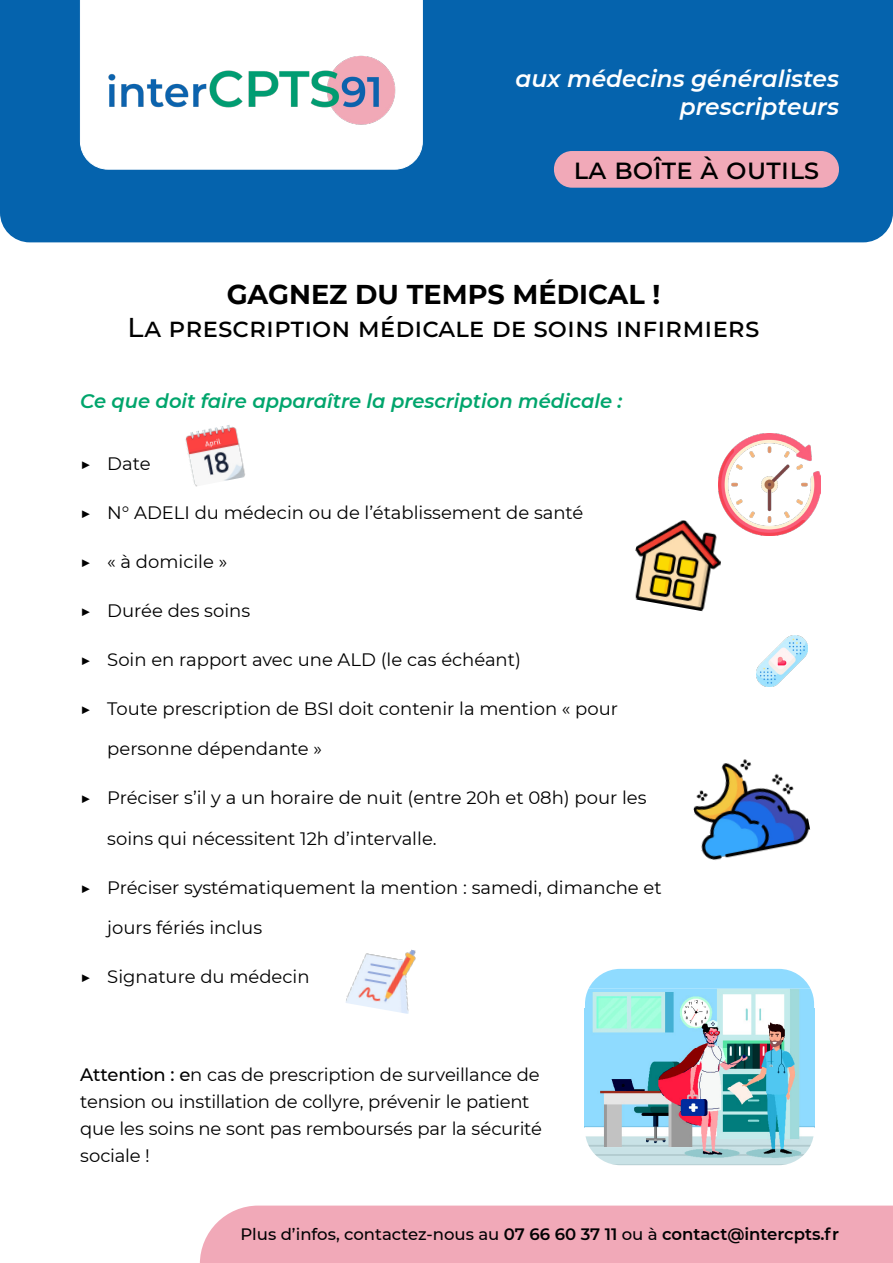
<style>
.page{position:relative;width:893px;height:1263px;background:#fff}
.page>*{position:absolute;margin:0;border:0;box-sizing:border-box;transform-origin:0 0}
.t1{font:500 29.1px "Montserrat";letter-spacing:.04em;color:#000}
.t2{font:500 27.15px "Montserrat";color:#000}
.t3{font:700 27.15px "Montserrat";color:#000}
.t4{font:italic 600 23.25px/27.9px "Montserrat";color:#fff;text-align:right}
.t5{font:italic 600 19.5px "Montserrat";color:#00a56c}
.t6{font:18px/27px "Montserrat";color:#000}
.t7{font:500 16.5px "Montserrat";color:#020203}
.s1{font-weight:600}
.s2{font-weight:500}
</style>
<div class="page">
<div style="left:0;top:0;width:893px;height:242px;background:#0563ad"></div>
<svg style="left:80px;top:0;width:343px;height:169px"></svg>
<img style="left:107px;top:53px;width:289px;height:73px">
<div style="left:554px;top:151px;width:285px;height:37px;background:#f1a9b8;border-radius:18px"></div>
<img style="left:588px;top:969px;width:222px;height:20px">
<img style="left:585px;top:989px;width:229px;height:158px">
<img style="left:589px;top:1147px;width:221px;height:18px">
<div style="left:200px;top:1205px;width:693px;height:58px;background:#f1a9b8"></div>
<img style="left:719px;top:434px;width:102px;height:102px">
<img style="left:185px;top:425px;width:60px;height:62px">
<img style="left:635px;top:513px;width:92px;height:99px">
<img style="left:757px;top:635px;width:51px;height:51px">
<img style="left:693px;top:759px;width:118px;height:101px">
<img style="left:346px;top:949px;width:70px;height:65px">
<p class="t4" style="left:515px;top:64px;width:325px">aux médecins généralistes prescripteurs</p>
<h1 class="t1" style="left:573px;top:149px;width:247px">la boîte à outils</h1>
<h2 class="t3" style="left:227px;top:275px;width:435px">GAGNEZ DU TEMPS MÉDICAL !</h2>
<h2 class="t2" style="left:128px;top:308px;width:633px">La prescription médicale de soins infirmiers</h2>
<p class="t5" style="left:80px;top:387px;width:543px">Ce que doit faire apparaître la prescription médicale :</p>
<p class="t6" style="left:80px;top:449px;width:72px"><span class="s1">▶</span> Date</p>
<p class="t6" style="left:80px;top:498px;width:505px"><span class="s1">▶</span> N° ADELI du médecin ou de l’établissement de santé</p>
<p class="t6" style="left:80px;top:547px;width:149px"><span class="s1">▶</span> « à domicile »</p>
<p class="t6" style="left:80px;top:596px;width:171px"><span class="s1">▶</span> Durée des soins</p>
<p class="t6" style="left:80px;top:645px;width:442px"><span class="s1">▶</span> Soin en rapport avec une ALD (le cas échéant)</p>
<p class="t6" style="left:80px;top:694px;width:539px"><span class="s1">▶</span> Toute prescription de BSI doit contenir la mention « pour</p>
<p class="t6" style="left:107px;top:735px;width:216px">personne dépendante »</p>
<p class="t6" style="left:80px;top:784px;width:568px"><span class="s1">▶</span> Préciser s’il y a un horaire de nuit (entre 20h et 08h) pour les</p>
<p class="t6" style="left:107px;top:824px;width:331px">soins qui nécessitent 12h d’intervalle.</p>
<p class="t6" style="left:80px;top:873px;width:583px"><span class="s1">▶</span> Préciser systématiquement la mention : samedi, dimanche et</p>
<p class="t6" style="left:107px;top:914px;width:156px">jours fériés inclus</p>
<p class="t6" style="left:80px;top:963px;width:231px"><span class="s1">▶</span> Signature du médecin</p>
<p class="t6" style="left:80px;top:1060px;width:463px"><span class="s2">Attention : e</span>n cas de prescription de surveillance de tension ou instillation de collyre, prévenir le patient que les soins ne sont pas remboursés par la sécurité sociale !</p>
<p class="t7" style="left:240px;top:1222px;width:600px">Plus d’infos, contactez-nous au <span class="s1">07 66 60 37 11</span> ou à <span class="s1">contact@intercpts.fr</span></p>
</div>
